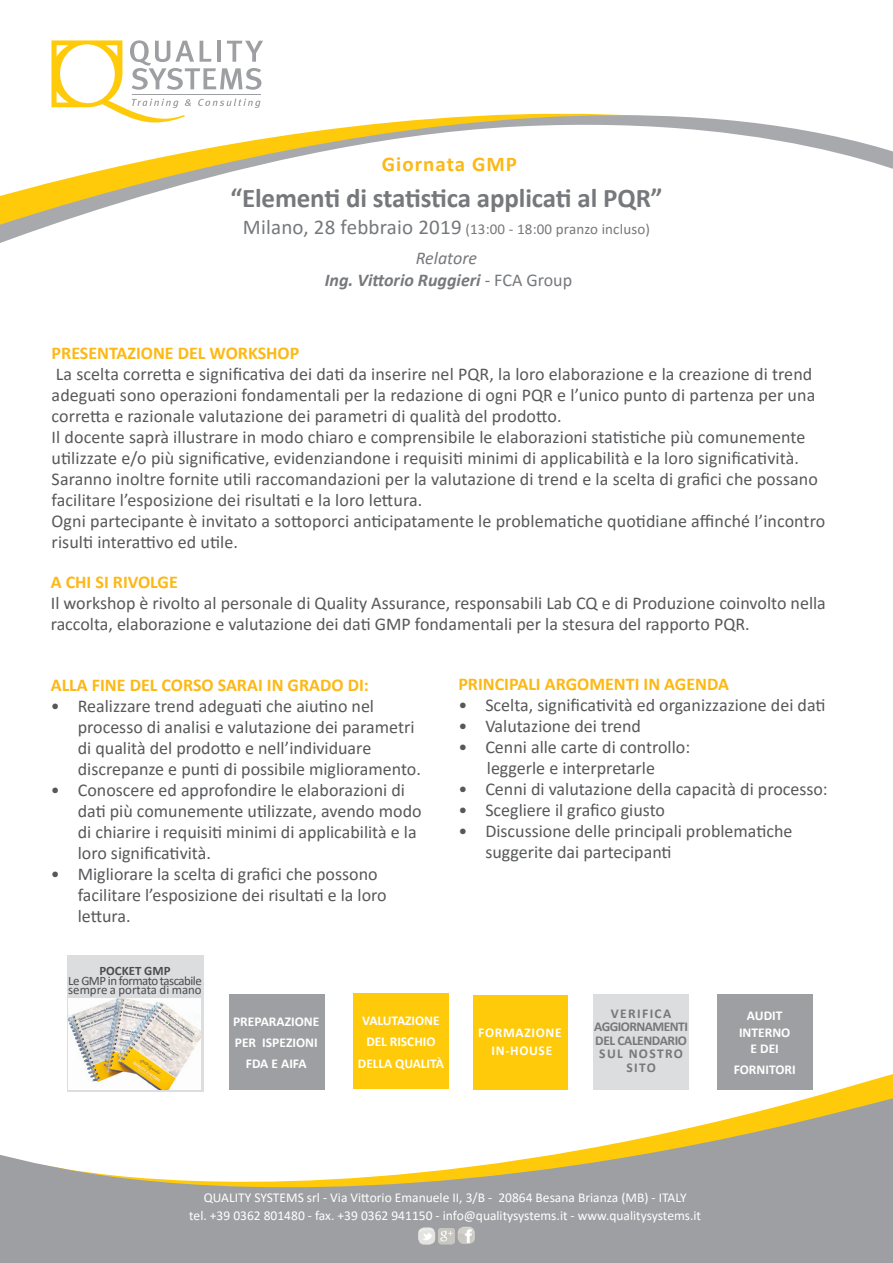
<style>
.page{position:relative;width:893px;height:1263px;background:#fff}
.page>*{position:absolute;margin:0;border:0;box-sizing:border-box;transform-origin:0 0}
.t1{font:700 27px "Calibri";letter-spacing:-.005em;color:#76787b}
.t2{font:700 21px "Calibri";letter-spacing:.05em;color:#fcb814}
.t3{font:18px/21px "Calibri";color:#57585a}
.t4{font:700 18px "Calibri";color:#fcb814}
.t5{font:italic 700 18px "Calibri";color:#76787b}
.t6{font:italic 18px "Calibri";color:#76787b}
.t7{font:15px "Calibri";letter-spacing:.01em;color:#76787b}
.t8{font:13.5px "Calibri";color:#fff}
.titoletto_seminario{font:700 13.5px/21px "Calibri";color:#fff;text-align:center}
.t9{font:700 13.5px "Calibri";letter-spacing:-.03em;color:#76787b}
.t10{font:700 13.5px/13.5px "Calibri";letter-spacing:.1em;color:#76787b;text-align:center}
.titoletto_seminario-2{font:700 13.5px "Calibri";letter-spacing:.05em;color:#fff}
.t11{font:12.9px/9.6px "Calibri";letter-spacing:-.04em;color:#4b4c4d}
.t12{font:700 12.9px "Calibri";color:#4b4c4d}
.s1{font-size:21px}
.s2{font-weight:400;font-style:normal}
</style>
<div class="page">
<svg style="left:0;top:1075px;width:893px;height:188px;fill:#9d9fa2"></svg>
<div style="left:229px;top:994px;width:96px;height:96px;background:#9d9fa2"></div>
<div style="left:353px;top:993px;width:96px;height:96px;background:#feca0a"></div>
<div style="left:717px;top:994px;width:96px;height:96px;background:#9d9fa2"></div>
<div style="left:593px;top:994px;width:96px;height:96px;background:#dcdddf"></div>
<div style="left:473px;top:995px;width:94px;height:95px;background:#feca0a"></div>
<img style="left:458px;top:1227px;width:17px;height:17px">
<img style="left:418px;top:1227px;width:17px;height:17px">
<img style="left:437px;top:1226px;width:19px;height:19px">
<svg style="left:0;top:40px;width:893px;height:203px"></svg>
<div style="left:67px;top:955px;width:136px;height:137px;background:#dcdddf"></div>
<img style="left:69px;top:998px;width:132px;height:92px">
<p class="t2" style="left:382px;top:149px;width:137px">Giornata GMP</p>
<p class="t1" style="left:230px;top:179px;width:434px">“Elementi di statistica applicati al PQR”</p>
<p class="t7" style="left:243px;top:218px;width:409px"><span class="s1">Milano, 28 febbraio 2019</span> (13:00 - 18:00 pranzo incluso)</p>
<p class="t6" style="left:416px;top:246px;width:63px">Relatore</p>
<p class="t5" style="left:325px;top:267px;width:249px">Ing. Vittorio Ruggieri <span class="s2">- FCA Group</span></p>
<p class="t4" style="left:52px;top:340px;width:249px">PRESENTAZIONE DEL WORKSHOP</p>
<p class="t3" style="left:52px;top:363px;width:765px">La scelta corretta e significativa dei dati da inserire nel PQR, la loro elaborazione e la creazione di trend adeguati sono operazioni fondamentali per la redazione di ogni PQR e l’unico punto di partenza per una corretta e razionale valutazione dei parametri di qualità del prodotto.</p>
<p class="t3" style="left:52px;top:426px;width:755px">Il docente saprà illustrare in modo chiaro e comprensibile le elaborazioni statistiche più comunemente utilizzate e/o più significative, evidenziandone i requisiti minimi di applicabilità e la loro significatività.</p>
<p class="t3" style="left:52px;top:468px;width:768px">Saranno inoltre fornite utili raccomandazioni per la valutazione di trend e la scelta di grafici che possano facilitare l’esposizione dei risultati e la loro lettura.</p>
<p class="t3" style="left:52px;top:510px;width:775px">Ogni partecipante è invitato a sottoporci anticipatamente le problematiche quotidiane affinché l’incontro risulti interattivo ed utile.</p>
<p class="t4" style="left:51px;top:570px;width:129px">A CHI SI RIVOLGE</p>
<p class="t3" style="left:51px;top:592px;width:777px">Il workshop è rivolto al personale di Quality Assurance, responsabili Lab CQ e di Produzione coinvolto nella raccolta, elaborazione e valutazione dei dati GMP fondamentali per la stesura del rapporto PQR.</p>
<p class="t4" style="left:51px;top:672px;width:320px">ALLA FINE DEL CORSO SARAI IN GRADO DI:</p>
<p class="t3" style="left:78px;top:695px;width:345px;text-indent:-27px">• Realizzare trend adeguati che aiutino nel processo di analisi e valutazione dei parametri di qualità del prodotto e nell’individuare discrepanze e punti di possibile miglioramento.</p>
<p class="t3" style="left:78px;top:779px;width:345px;text-indent:-27px">• Conoscere ed approfondire le elaborazioni di dati più comunemente utilizzate, avendo modo di chiarire i requisiti minimi di applicabilità e la loro significatività.</p>
<p class="t3" style="left:78px;top:863px;width:310px;text-indent:-27px">• Migliorare la scelta di grafici che possono facilitare l’esposizione dei risultati e la loro lettura.</p>
<p class="t4" style="left:458px;top:672px;width:272px">PRINCIPALI ARGOMENTI IN AGENDA</p>
<p class="t3" style="left:458px;top:694px;width:369px">• Scelta, significatività ed organizzazione dei dati</p>
<p class="t3" style="left:458px;top:715px;width:184px">• Valutazione dei trend</p>
<p class="t3" style="left:458px;top:736px;width:233px">• Cenni alle carte di controllo:</p>
<p class="t3" style="left:487px;top:757px;width:170px">leggerle e interpretarle</p>
<p class="t3" style="left:458px;top:778px;width:371px">• Cenni di valutazione della capacità di processo:</p>
<p class="t3" style="left:458px;top:799px;width:208px">• Scegliere il grafico giusto</p>
<p class="t3" style="left:485px;top:820px;width:309px;text-indent:-27px">• Discussione delle principali problematiche suggerite dai partecipanti</p>
<p class="t12" style="left:99px;top:962px;width:73px">POCKET GMP</p>
<p class="t11" style="left:68px;top:975px;width:135px">Le GMP in formato tascabile sempre a portata di mano</p>
<p class="titoletto_seminario" style="left:233px;top:1011px;width:88px">PREPARAZIONE<br>PER ISPEZIONI<br>FDA E AIFA</p>
<p class="titoletto_seminario" style="left:358px;top:1010px;width:87px">VALUTAZIONE<br>DEL RISCHIO<br>DELLA QUALITÀ</p>
<p class="titoletto_seminario-2" style="left:478px;top:1023px;width:85px">FORMAZIONE</p>
<p class="titoletto_seminario" style="left:491px;top:1040px;width:62px">IN-HOUSE</p>
<p class="t10" style="left:611px;top:1006px;width:62px">VERIFICA</p>
<p class="t9" style="left:594px;top:1017px;width:95px">AGGIORNAMENTI</p>
<p class="t9" style="left:595px;top:1030px;width:93px">DEL CALENDARIO</p>
<p class="t10" style="left:599px;top:1046px;width:85px">SUL NOSTRO<br>SITO</p>
<p class="titoletto_seminario" style="left:747px;top:1005px;width:37px">AUDIT</p>
<p class="titoletto_seminario" style="left:739px;top:1021px;width:53px">INTERNO</p>
<p class="titoletto_seminario" style="left:751px;top:1038px;width:30px">E DEI</p>
<p class="titoletto_seminario" style="left:734px;top:1059px;width:63px">FORNITORI</p>
<p class="t8" style="left:204px;top:1188px;width:484px">QUALITY SYSTEMS srl - Via Vittorio Emanuele II, 3/B - 20864 Besana Brianza (MB) - ITALY</p>
<p class="t8" style="left:189px;top:1206px;width:513px">tel. +39 0362 801480 - fax. +39 0362 941150 - info@qualitysystems.it - www.qualitysystems.it</p>
</div>
